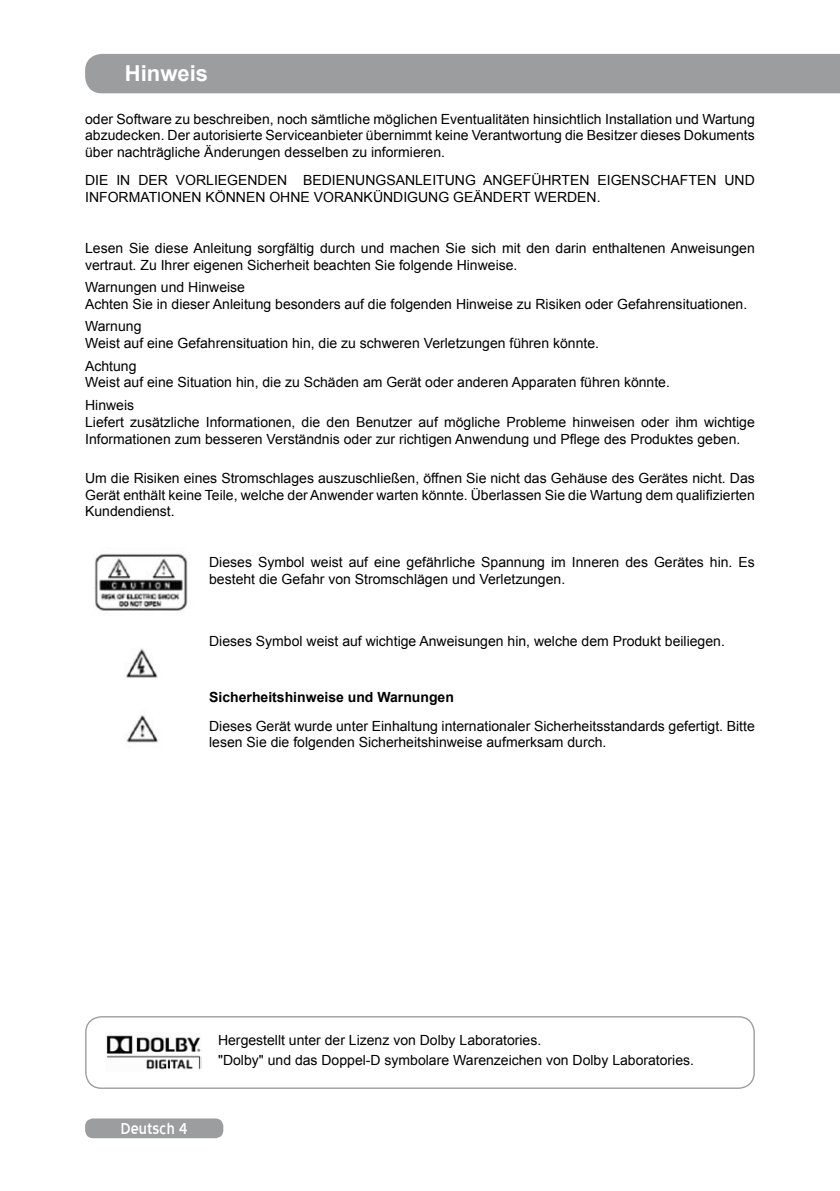
<style>
.page{position:relative;width:840px;height:1191px;background:#fff}
.page>*{position:absolute;margin:0;border:0;box-sizing:border-box;transform-origin:0 0}
.t1{font:700 22px "Arial";color:#fff}
.t2{font:20px "Blue Highway";color:#fff}
.t3{font:14px/16.8px "Arial";color:#000}
.t4{font:700 14px "Arial";color:#000}
</style>
<div class="page">
<div style="left:85px;top:1118px;width:138px;height:20px;background:#9c9d9f;border-radius:8px"></div>
<div style="left:85px;top:54px;width:755px;height:39px;background:#9c9d9f"></div>
<img style="left:94px;top:554px;width:94px;height:189px">
<div style="left:85px;top:1016px;width:669px;height:73px;border:1px solid #9c9d9f;border-radius:16px"></div>
<img style="left:106px;top:1035px;width:95px;height:35px">
<h1 class="t1" style="left:125px;top:59px;width:85px">Hinweis</h1>
<p class="t3" style="left:85px;top:110px;width:670px;text-align:justify">oder Software zu beschreiben, noch sämtliche möglichen Eventualitäten hinsichtlich Installation und Wartung abzudecken. Der autorisierte Serviceanbieter übernimmt keine Verantwortung die Besitzer dieses Dokuments über nachträgliche Änderungen desselben zu informieren.</p>
<p class="t3" style="left:85px;top:172px;width:670px">DIE IN DER VORLIEGENDEN BEDIENUNGSANLEITUNG ANGEFÜHRTEN EIGENSCHAFTEN UND<br>INFORMATIONEN KÖNNEN OHNE VORANKÜNDIGUNG GEÄNDERT WERDEN.</p>
<p class="t3" style="left:85px;top:240px;width:670px">Lesen Sie diese Anleitung sorgfältig durch und machen Sie sich mit den darin enthaltenen Anweisungen vertraut. Zu Ihrer eigenen Sicherheit beachten Sie folgende Hinweise.</p>
<p class="t3" style="left:85px;top:279px;width:663px">Warnungen und Hinweise<br>Achten Sie in dieser Anleitung besonders auf die folgenden Hinweise zu Risiken oder Gefahrensituationen.</p>
<p class="t3" style="left:85px;top:318px;width:515px">Warnung<br>Weist auf eine Gefahrensituation hin, die zu schweren Verletzungen führen könnte.</p>
<p class="t3" style="left:85px;top:357px;width:586px">Achtung<br>Weist auf eine Situation hin, die zu Schäden am Gerät oder anderen Apparaten führen könnte.</p>
<p class="t3" style="left:85px;top:397px;width:670px">Hinweis<br>Liefert zusätzliche Informationen, die den Benutzer auf mögliche Probleme hinweisen oder ihm wichtige<br>Informationen zum besseren Verständnis oder zur richtigen Anwendung und Pflege des Produktes geben.</p>
<p class="t3" style="left:85px;top:470px;width:670px;text-align:justify">Um die Risiken eines Stromschlages auszuschließen, öffnen Sie nicht das Gehäuse des Gerätes nicht. Das Gerät enthält keine Teile, welche der Anwender warten könnte. Überlassen Sie die Wartung dem qualifizierten Kundendienst.</p>
<p class="t3" style="left:209px;top:554px;width:547px">Dieses Symbol weist auf eine gefährliche Spannung im Inneren des Gerätes hin. Es besteht die Gefahr von Stromschlägen und Verletzungen.</p>
<p class="t3" style="left:209px;top:633px;width:517px">Dieses Symbol weist auf wichtige Anweisungen hin, welche dem Produkt beiliegen.</p>
<p class="t4" style="left:209px;top:688px;width:246px">Sicherheitshinweise und Warnungen</p>
<p class="t3" style="left:209px;top:717px;width:547px">Dieses Gerät wurde unter Einhaltung internationaler Sicherheitsstandards gefertigt. Bitte lesen Sie die folgenden Sicherheitshinweise aufmerksam durch.</p>
<h2 class="t2" style="left:121px;top:1120px;width:68px">Deutsch 4</h2>
<p class="t3" style="left:218px;top:1030px;width:477px;line-height:20px">Hergestellt unter der Lizenz von Dolby Laboratories.<br>"Dolby" und das Doppel-D symbolare Warenzeichen von Dolby Laboratories.</p>
</div>
